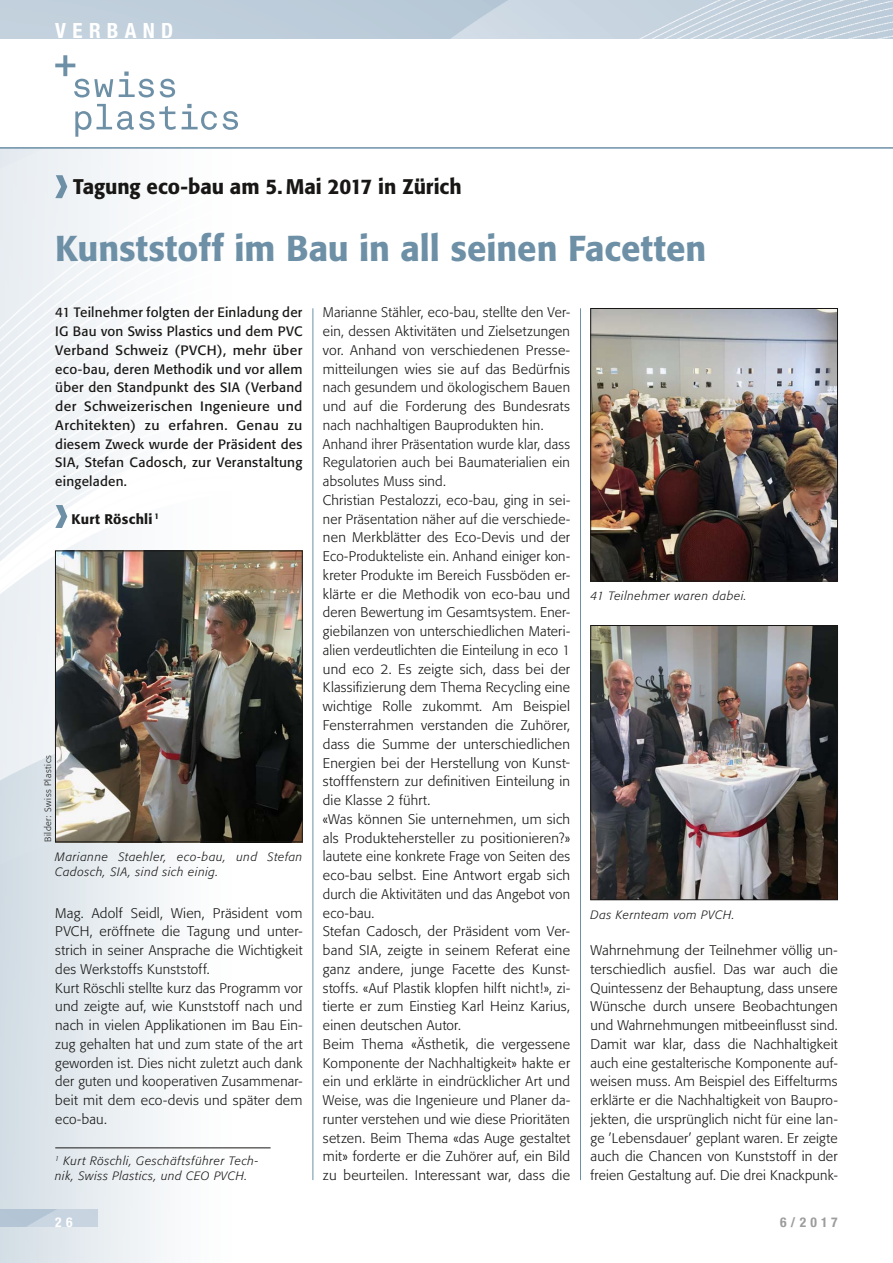
<style>
.page{position:relative;width:893px;height:1263px;background:#fff}
.page>*{position:absolute;margin:0;border:0;box-sizing:border-box;transform-origin:0 0}
.t1{font:500 35.7px "Formata";color:#6d90a7}
.t2{font:500 21px "Formata";letter-spacing:-.005em;color:#181716}
.t3{font:700 condensed 21px "Helvetica Neue LT Std";letter-spacing:.3em;color:#fff}
.t4{font:300 13.8px/18.8px "Formata";letter-spacing:.015em;color:#181716}
.t5{font:500 13.8px "Formata";letter-spacing:.02em;color:#181716}
.t6{font:13.5px/18.8px "Formata";letter-spacing:.02em;color:#181716;text-align:justify}
.t7{font:700 condensed 13.5px "Helvetica Neue LT Std";color:#9c9c9d}
.t8{font:700 condensed 13.5px "Helvetica Neue LT Std";color:#fff}
.t9{font:italic 300 12px/15px "Formata";letter-spacing:.05em;color:#181716}
.t10{font:300 9px "Formata";letter-spacing:.06em;color:#181716}
</style>
<div class="page">
<img style="left:0;top:149px;width:235px;height:1114px">
<img style="left:0;top:0;width:893px;height:38px">
<img style="left:0;top:1210px;width:98px;height:17px">
<svg style="left:55px;top:55px;width:58px;height:42px"></svg>
<svg style="left:119px;top:72px;width:35px;height:25px"></svg>
<svg style="left:160px;top:79px;width:15px;height:18px"></svg>
<svg style="left:75px;top:111px;width:16px;height:26px"></svg>
<svg style="left:97px;top:104px;width:79px;height:26px"></svg>
<svg style="left:182px;top:104px;width:35px;height:26px"></svg>
<svg style="left:223px;top:111px;width:15px;height:19px"></svg>
<hr style="left:0;top:147px;width:893px;height:2px;background:#6d90a7">
<svg style="left:55px;top:175px;width:12px;height:23px"></svg>
<svg style="left:55px;top:505px;width:12px;height:23px"></svg>
<hr style="left:55px;top:1147px;width:216px;height:1px;background:#181716">
<img style="left:592px;top:310px;width:244px;height:269px">
<div style="left:590px;top:308px;width:248px;height:273px;border:1px solid #181716"></div>
<img style="left:592px;top:627px;width:244px;height:271px">
<div style="left:590px;top:625px;width:248px;height:275px;border:1px solid #181716"></div>
<img style="left:57px;top:553px;width:243px;height:287px">
<div style="left:55px;top:551px;width:247px;height:291px;border:1px solid #181716"></div>
<hr style="left:313px;top:308px;width:1px;height:872px;background:#6d90a7">
<hr style="left:580px;top:308px;width:1px;height:872px;background:#6d90a7">
<h2 class="t3" style="left:55px;top:18px;width:120px">VERBAND</h2>
<h2 class="t2" style="left:73px;top:174px;width:390px">Tagung eco-bau am 5. Mai 2017 in Zürich</h2>
<h1 class="t1" style="left:55px;top:227px;width:653px">Kunststoff im Bau in all seinen Facetten</h1>
<p class="t6" style="left:55px;top:303px;width:249px">41 Teilnehmer folgten der Einladung der IG Bau von Swiss Plastics und dem PVC Verband Schweiz (PVCH), mehr über eco-bau, deren Methodik und vor allem über den Standpunkt des SIA (Verband der Schweizerischen Ingenieure und Architekten) zu erfahren. Genau zu diesem Zweck wurde der Präsident des SIA, Stefan Cadosch, zur Veranstaltung eingeladen.</p>
<p class="t5" style="left:72px;top:510px;width:89px">Kurt Röschli <sup>1</sup></p>
<p class="t10" style="left:43px;top:842px;width:89px;rotate:-90deg">Bilder: Swiss Plastics</p>
<p class="t9" style="left:55px;top:849px;width:249px">Marianne Staehler, eco-bau, und Stefan<br>Cadosch, SIA, sind sich einig.</p>
<p class="t4" style="left:55px;top:903px;width:249px">Mag. Adolf Seidl, Wien, Präsident vom PVCH, eröffnete die Tagung und unter&shy;strich in seiner Ansprache die Wichtigkeit des Werkstoffs Kunststoff.<br>Kurt Röschli stellte kurz das Programm vor und zeigte auf, wie Kunststoff nach und nach in vielen Applikationen im Bau Ein&shy;zug gehalten hat und zum state of the art geworden ist. Dies nicht zuletzt auch dank der guten und kooperativen Zusammenar&shy;beit mit dem eco-devis und später dem eco-bau.</p>
<p class="t9" style="left:55px;top:1153px;width:205px"><sup>1</sup> Kurt Röschli, Geschäftsführer Tech&shy;nik, Swiss Plastics, und CEO PVCH.</p>
<p class="t4" style="left:323px;top:303px;width:249px">Marianne Stähler, eco-bau, stellte den Ver&shy;ein, dessen Aktivitäten und Zielsetzungen vor. Anhand von verschiedenen Presse&shy;mitteilungen wies sie auf das Bedürfnis nach gesundem und ökologischem Bauen und auf die Forderung des Bundesrats nach nachhaltigen Bauprodukten hin.<br>Anhand ihrer Präsentation wurde klar, dass Regulatorien auch bei Baumaterialien ein absolutes Muss sind.<br>Christian Pestalozzi, eco-bau, ging in sei&shy;ner Präsentation näher auf die verschiede&shy;nen Merkblätter des Eco-Devis und der Eco-Produkteliste ein. Anhand einiger kon&shy;kreter Produkte im Bereich Fussböden er&shy;klärte er die Methodik von eco-bau und deren Bewertung im Gesamtsystem. Ener&shy;giebilanzen von unterschiedlichen Materi&shy;alien verdeutlichten die Einteilung in eco 1 und eco 2. Es zeigte sich, dass bei der Klassifizierung dem Thema Recycling eine wichtige Rolle zukommt. Am Beispiel Fensterrahmen verstanden die Zuhörer, dass die Summe der unterschiedlichen Energien bei der Herstellung von Kunst&shy;stofffenstern zur definitiven Einteilung in die Klasse 2 führt.<br>«Was können Sie unternehmen, um sich als Produktehersteller zu positionieren?» lautete eine konkrete Frage von Seiten des eco-bau selbst. Eine Antwort ergab sich durch die Aktivitäten und das Angebot von eco-bau.<br>Stefan Cadosch, der Präsident vom Ver&shy;band SIA, zeigte in seinem Referat eine ganz andere, junge Facette des Kunst&shy;stoffs. «Auf Plastik klopfen hilft nicht!», zi&shy;tierte er zum Einstieg Karl Heinz Karius, einen deutschen Autor.<br>Beim Thema «Ästhetik, die vergessene Komponente der Nachhaltigkeit» hakte er ein und erklärte in eindrücklicher Art und Weise, was die Ingenieure und Planer da&shy;runter verstehen und wie diese Prioritäten setzen. Beim Thema «das Auge gestaltet mit» forderte er die Zuhörer auf, ein Bild zu beurteilen. Interessant war, dass die</p>
<p class="t9" style="left:590px;top:588px;width:158px">41 Teilnehmer waren dabei.</p>
<p class="t9" style="left:590px;top:907px;width:146px">Das Kernteam vom PVCH.</p>
<p class="t4" style="left:590px;top:941px;width:249px;text-align:justify">Wahrnehmung der Teilnehmer völlig un&shy;terschiedlich ausfiel. Das war auch die Quintessenz der Behauptung, dass unsere Wünsche durch unsere Beobachtungen und Wahrnehmungen mitbeeinflusst sind.<br>Damit war klar, dass die Nachhaltigkeit auch eine gestalterische Komponente auf&shy;weisen muss. Am Beispiel des Eiffelturms erklärte er die Nachhaltigkeit von Baupro&shy;jekten, die ursprünglich nicht für eine lan&shy;ge ’Lebensdauer’ geplant waren. Er zeigte auch die Chancen von Kunststoff in der freien Gestaltung auf. Die drei Knackpunk-</p>
<p class="t8" style="left:55px;top:1214px;width:19px">2 6</p>
<p class="t7" style="left:780px;top:1214px;width:59px">6/2017</p>
</div>
